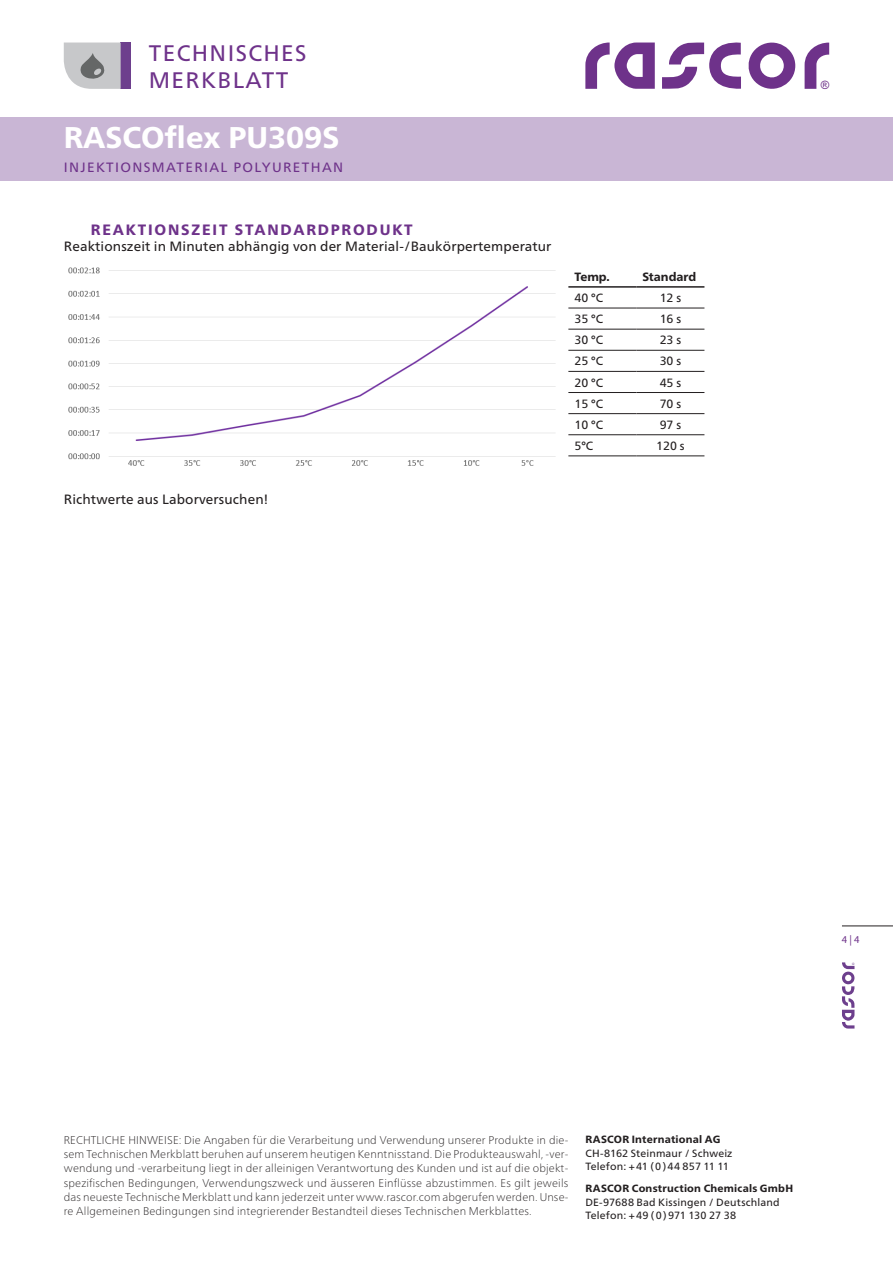
<style>
.page{position:relative;width:893px;height:1263px;background:#fff}
.page>*{position:absolute;margin:0;border:0;box-sizing:border-box;transform-origin:0 0}
.t1{font:800 30px "Frutiger Neue LT Pro";color:#fff}
.t2{font:22.5px/27px "Frutiger Neue LT Pro";letter-spacing:.06em;color:#6e328a}
.t3{font:800 15px "Frutiger Neue LT Pro";letter-spacing:.12em;color:#6e328a}
.t4{font:13.5px "Frutiger Neue LT Pro";letter-spacing:.01em;color:#231f20}
.t5{font:13.5px "Frutiger Neue LT Pro";letter-spacing:.1em;color:#6e328a}
.t6{font:12px "Frutiger Neue LT Pro";color:#231f20}
.t7{font:800 12px "Frutiger Neue LT Pro";color:#231f20}
.t8{font:11.55px "Arial";color:#6e328a}
.t9{font:100 11.25px/14.2px "Frutiger Neue LT Pro";letter-spacing:.015em;color:#231f20;text-align:justify}
.t10{font:10.5px/13.5px "Frutiger Neue LT Pro";letter-spacing:.015em;color:#231f20}
.t11{font:800 10.5px "Frutiger Neue LT Pro";letter-spacing:.02em;color:#231f20}
.t12{font:10.5px "Myriad Pro";color:#6e328a}
.t13{font:3.15px "Arial";color:#6d3f8d}
</style>
<div class="page">
<div style="left:0;top:117px;width:893px;height:64px;background:#c9b6d5"></div>
<svg style="left:805px;top:43px;width:24px;height:46px"></svg>
<svg style="left:585px;top:43px;width:70px;height:46px"></svg>
<svg style="left:662px;top:43px;width:133px;height:46px"></svg>
<div style="left:121px;top:43px;width:10px;height:46px;background:#6d3f8d"></div>
<svg style="left:64px;top:43px;width:57px;height:46px;background:#bcbdbf"></svg>
<hr style="left:842px;top:926px;width:51px;height:1px;background:#231f20">
<svg style="left:842px;top:962px;width:12px;height:66px"></svg>
<hr style="left:568px;top:286px;width:68px;height:2px;background:#231f20">
<hr style="left:636px;top:286px;width:68px;height:2px;background:#231f20">
<hr style="left:568px;top:308px;width:68px;height:1px;background:#231f20">
<hr style="left:636px;top:308px;width:68px;height:1px;background:#231f20">
<hr style="left:568px;top:329px;width:68px;height:1px;background:#231f20">
<hr style="left:636px;top:329px;width:68px;height:1px;background:#231f20">
<hr style="left:568px;top:350px;width:68px;height:1px;background:#231f20">
<hr style="left:636px;top:350px;width:68px;height:1px;background:#231f20">
<hr style="left:568px;top:371px;width:68px;height:1px;background:#231f20">
<hr style="left:636px;top:371px;width:68px;height:1px;background:#231f20">
<hr style="left:568px;top:392px;width:68px;height:1px;background:#231f20">
<hr style="left:636px;top:392px;width:68px;height:1px;background:#231f20">
<hr style="left:568px;top:413px;width:68px;height:1px;background:#231f20">
<hr style="left:636px;top:413px;width:68px;height:1px;background:#231f20">
<hr style="left:568px;top:434px;width:68px;height:1px;background:#231f20">
<hr style="left:636px;top:434px;width:68px;height:1px;background:#231f20">
<hr style="left:568px;top:456px;width:68px;height:1px;background:#231f20">
<hr style="left:636px;top:456px;width:68px;height:1px;background:#231f20">
<img style="left:68px;top:267px;width:488px;height:199px">
<h2 class="t2" style="left:149px;top:39px;width:159px">TECHNISCHES<br>MERKBLATT</h2>
<h1 class="t1" style="left:64px;top:120px;width:277px">RASCOflex PU309S</h1>
<p class="t5" style="left:64px;top:159px;width:281px">INJEKTIONSMATERIAL POLYURETHAN</p>
<h3 class="t3" style="left:91px;top:220px;width:323px">REAKTIONSZEIT STANDARDPRODUKT</h3>
<p class="t4" style="left:64px;top:238px;width:489px">Reaktionszeit in Minuten abhängig von der Material-/Baukörpertemperatur</p>
<p class="t4" style="left:64px;top:491px;width:206px">Richtwerte aus Laborversuchen!</p>
<p class="t7" style="left:574px;top:269px;width:37px">Temp.</p>
<p class="t7" style="left:642px;top:269px;width:55px">Standard</p>
<p class="t6" style="left:574px;top:290px;width:30px">40 °C</p>
<p class="t6" style="left:660px;top:290px;width:23px">12 s</p>
<p class="t6" style="left:574px;top:312px;width:30px">35 °C</p>
<p class="t6" style="left:660px;top:312px;width:23px">16 s</p>
<p class="t6" style="left:574px;top:333px;width:30px">30 °C</p>
<p class="t6" style="left:660px;top:333px;width:23px">23 s</p>
<p class="t6" style="left:574px;top:354px;width:30px">25 °C</p>
<p class="t6" style="left:660px;top:354px;width:23px">30 s</p>
<p class="t6" style="left:574px;top:375px;width:30px">20 °C</p>
<p class="t6" style="left:660px;top:375px;width:23px">45 s</p>
<p class="t6" style="left:574px;top:396px;width:30px">15 °C</p>
<p class="t6" style="left:660px;top:396px;width:23px">70 s</p>
<p class="t6" style="left:574px;top:417px;width:30px">10 °C</p>
<p class="t6" style="left:660px;top:417px;width:23px">97 s</p>
<p class="t6" style="left:574px;top:438px;width:20px">5°C</p>
<p class="t6" style="left:656px;top:438px;width:30px">120 s</p>
<p class="t8" style="left:821px;top:77px;width:10px">®</p>
<p class="t12" style="left:842px;top:933px;width:19px">4 | 4</p>
<p class="t13" style="left:851px;top:965px;width:4px;rotate:-90deg">®</p>
<p class="t9" style="left:64px;top:1133px;width:506px">RECHTLICHE HINWEISE: Die Angaben für die Verarbeitung und Verwendung unserer Produkte in die&shy;sem Technischen Merkblatt beruhen auf unserem heutigen Kenntnisstand. Die Produkteauswahl, -ver&shy;wendung und -verarbeitung liegt in der alleinigen Verantwortung des Kunden und ist auf die objekt&shy;spezifischen Bedingungen, Verwendungszweck und äusseren Einflüsse abzustimmen. Es gilt jeweils das neueste Technische Merkblatt und kann jederzeit unter www.rascor.com abgerufen werden. Unse&shy;re Allgemeinen Bedingungen sind integrierender Bestandteil dieses Technischen Merkblattes.</p>
<p class="t11" style="left:585px;top:1133px;width:137px">RASCOR International AG</p>
<p class="t10" style="left:585px;top:1146px;width:149px">CH-8162 Steinmaur / Schweiz<br>Telefon: +41 (0)44 857 11 11</p>
<p class="t11" style="left:585px;top:1182px;width:209px">RASCOR Construction Chemicals GmbH</p>
<p class="t10" style="left:585px;top:1195px;width:196px">DE-97688 Bad Kissingen / Deutschland<br>Telefon: +49 (0)971 130 27 38</p>
</div>
